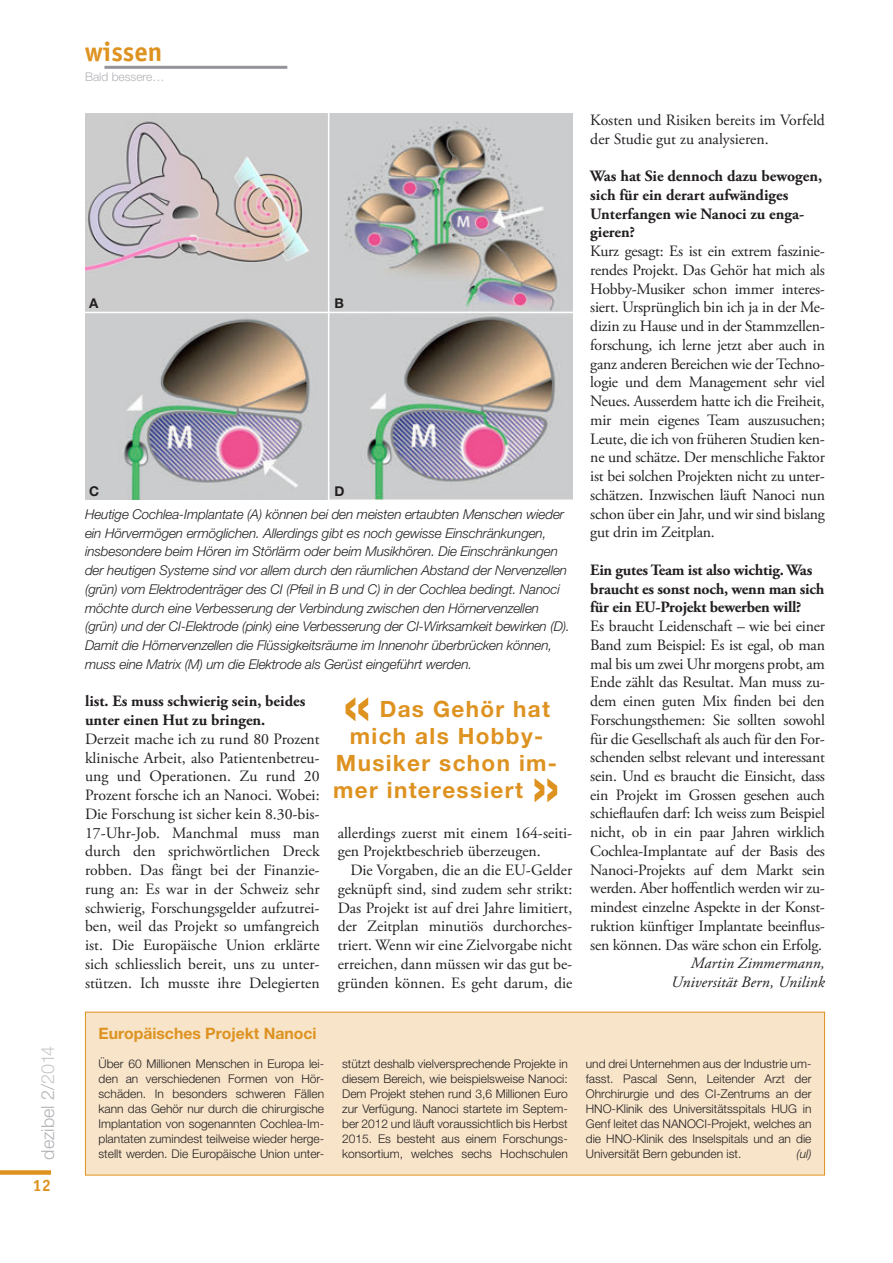
<style>
.page{position:relative;width:893px;height:1263px;background:#fff}
.page>*{position:absolute;margin:0;border:0;box-sizing:border-box;transform-origin:0 0}
.t1{font:700 63px "Helvetica Neue LT Pro";color:#de9220}
.t2{font:700 27px "Officina Sans Std";color:#de9220}
.t3{font:700 22.5px "Helvetica Neue LT Pro";letter-spacing:.06em;color:#de9220}
.t4{font:300 18px "Helvetica Neue LT Pro";color:#b2b3b7}
.t5{font:700 16.5px "Officina Sans Std";color:#de9220}
.t6{font:15.75px/18.8px "Adobe Garamond Pro";color:#231f20;text-align:justify}
.t7{font:700 15.75px/18.8px "Adobe Garamond Pro";color:#231f20}
.t8{font:italic 15.75px/18.8px "Adobe Garamond Pro";letter-spacing:.005em;color:#231f20;text-align:right}
.t9{font:700 15.75px "Helvetica Neue LT Pro";color:#de9220}
.t10{font:italic 300 13.5px/18.8px "Helvetica Neue LT Pro";letter-spacing:-.01em;color:#231f20}
.t11{font:700 13.5px "Helvetica Neue LT Pro";color:#231f20}
.t12{font:300 12px/15px "Helvetica Neue LT Pro";color:#231f20;text-align:justify}
.t13{font:300 12px "Helvetica Neue LT Pro";color:#b2b3b7}
.t14{font:italic 300 12px "Helvetica Neue LT Pro";color:#231f20}
.s1{color:#c7c8ca}
</style>
<div class="page">
<hr style="left:104px;top:66px;width:183px;height:3px;background:#939598">
<div style="left:0;top:1170px;width:51px;height:5px;background:#de9220"></div>
<div style="left:85px;top:1012px;width:740px;height:163px;background:#f7e4c9"></div>
<img style="left:85px;top:114px;width:487px;height:197px">
<img style="left:85px;top:311px;width:487px;height:188px">
<hr style="left:328px;top:106px;width:1px;height:397px;background:#fff">
<hr style="left:75px;top:312px;width:503px;height:1px;background:#fff">
<p class="t4" style="left:37px;top:1160px;width:116px;rotate:-90deg">dezibel 2/<span class="s1">2014</span></p>
<p class="t5" style="left:33px;top:1175px;width:20px">12</p>
<h2 class="t2" style="left:85px;top:35px;width:79px">wissen</h2>
<p class="t13" style="left:85px;top:69px;width:81px">Bald bessere…</p>
<p class="t11" style="left:89px;top:295px;width:11px">A</p>
<p class="t11" style="left:89px;top:482px;width:12px">C</p>
<p class="t11" style="left:334px;top:295px;width:11px">B</p>
<p class="t11" style="left:334px;top:482px;width:12px">D</p>
<p class="t10" style="left:85px;top:504px;width:486px">Heutige Cochlea-Implantate (A) können bei den meisten ertaubten Menschen wieder ein Hörvermögen ermöglichen. Allerdings gibt es noch gewisse Einschränkungen, insbesondere beim Hören im Störlärm oder beim Musikhören. Die Einschränkungen der heutigen Systeme sind vor allem durch den räumlichen Abstand der Nervenzellen (grün) vom Elektrodenträger des CI (Pfeil in B und C) in der Cochlea bedingt. Nanoci möchte durch eine Verbesserung der Verbindung zwischen den Hörnervenzellen (grün) und der CI-Elektrode (pink) eine Verbesserung der CI-Wirksamkeit bewirken (D).<br>Damit die Hörnervenzellen die Flüssigkeitsräume im Innenohr überbrücken können, muss eine Matrix (M) um die Elektrode als Gerüst eingeführt werden.</p>
<p class="t7" style="left:85px;top:692px;width:222px">list. Es muss schwierig sein, beides unter einen Hut zu bringen.</p>
<p class="t6" style="left:85px;top:730px;width:236px">Derzeit mache ich zu rund 80 Prozent klinische Arbeit, also Patientenbetreu&shy;ung und Operationen. Zu rund 20<br>Prozent forsche ich an Nanoci. Wobei:<br>Die Forschung ist sicher kein 8.30-bis-17-Uhr-Job. Manchmal muss man durch den sprichwörtlichen Dreck robben. Das fängt bei der Finanzie&shy;rung an: Es war in der Schweiz sehr schwierig, Forschungsgelder aufzutrei&shy;ben, weil das Projekt so umfangreich ist. Die Europäische Union erklärte sich schliesslich bereit, uns zu unter&shy;stützen. Ich musste ihre Delegierten</p>
<p class="t9" style="left:98px;top:1023px;width:220px">Europäisches Projekt Nanoci</p>
<h1 class="t1" style="left:343px;top:665px;width:29px">«</h1>
<h3 class="t3" style="left:380px;top:695px;width:172px">Das Gehör hat</h3>
<h3 class="t3" style="left:350px;top:722px;width:195px">mich als Hobby-</h3>
<h3 class="t3" style="left:336px;top:749px;width:223px">Musiker schon im-</h3>
<h3 class="t3" style="left:333px;top:776px;width:191px">mer interessiert</h3>
<h1 class="t1" style="left:532px;top:746px;width:29px">»</h1>
<p class="t6" style="left:338px;top:824px;width:236px">allerdings zuerst mit einem 164-seiti&shy;gen Projektbeschrieb überzeugen.</p>
<p class="t6" style="left:338px;top:861px;width:236px;text-indent:13px">Die Vorgaben, die an die EU-Gelder geknüpft sind, sind zudem sehr strikt:<br>Das Projekt ist auf drei Jahre limitiert, der Zeitplan minutiös durchorches&shy;triert. Wenn wir eine Zielvorgabe nicht erreichen, dann müssen wir das gut be&shy;gründen können. Es geht darum, die</p>
<p class="t6" style="left:590px;top:111px;width:236px">Kosten und Risiken bereits im Vorfeld der Studie gut zu analysieren.</p>
<p class="t7" style="left:590px;top:167px;width:233px">Was hat Sie dennoch dazu bewogen, sich für ein derart aufwändiges<br>Unterfangen wie Nanoci zu enga&shy;gieren?</p>
<p class="t6" style="left:590px;top:242px;width:236px">Kurz gesagt: Es ist ein extrem faszinie&shy;rendes Projekt. Das Gehör hat mich als Hobby-Musiker schon immer interes&shy;siert. Ursprünglich bin ich ja in der Me&shy;dizin zu Hause und in der Stammzellen&shy;forschung, ich lerne jetzt aber auch in ganz anderen Bereichen wie der Techno&shy;logie und dem Management sehr viel Neues. Ausserdem hatte ich die Freiheit, mir mein eigenes Team auszusuchen; Leute, die ich von früheren Studien ken&shy;ne und schätze. Der menschliche Faktor ist bei solchen Projekten nicht zu unter&shy;schätzen. Inzwischen läuft Nanoci nun schon über ein Jahr, und wir sind bislang gut drin im Zeitplan.</p>
<p class="t7" style="left:590px;top:561px;width:236px">Ein gutes Team ist also wichtig. Was braucht es sonst noch, wenn man sich für ein EU-Projekt bewerben will?</p>
<p class="t6" style="left:590px;top:617px;width:236px">Es braucht Leidenschaft – wie bei einer Band zum Beispiel: Es ist egal, ob man mal bis um zwei Uhr morgens probt, am Ende zählt das Resultat. Man muss zu&shy;dem einen guten Mix finden bei den Forschungsthemen: Sie sollten sowohl für die Gesellschaft als auch für den For&shy;schenden selbst relevant und interessant sein. Und es braucht die Einsicht, dass ein Projekt im Grossen gesehen auch schieflaufen darf: Ich weiss zum Beispiel nicht, ob in ein paar Jahren wirklich Cochlea-Implantate auf der Basis des Nanoci-Projekts auf dem Markt sein werden. Aber hoffentlich werden wir zu&shy;mindest einzelne Aspekte in der Konst&shy;ruktion künftiger Implantate beeinflus&shy;sen können. Das wäre schon ein Erfolg.</p>
<p class="t8" style="left:671px;top:954px;width:155px">Martin Zimmermann,<br>Universität Bern, Unilink</p>
<p class="t12" style="left:99px;top:1056px;width:227px">Über 60 Millionen Menschen in Europa lei&shy;den an verschiedenen Formen von Hör&shy;schäden. In besonders schweren Fällen kann das Gehör nur durch die chirurgische Implantation von sogenannten Cochlea-Im&shy;plantaten zumindest teilweise wieder herge&shy;stellt werden. Die Europäische Union unter-</p>
<p class="t12" style="left:342px;top:1056px;width:227px">stützt deshalb vielversprechende Projekte in diesem Bereich, wie beispielsweise Nanoci:<br>Dem Projekt stehen rund 3,6 Millionen Euro zur Verfügung. Nanoci startete im Septem&shy;ber 2012 und läuft voraussichtlich bis Herbst 2015. Es besteht aus einem Forschungs&shy;konsortium, welches sechs Hochschulen</p>
<p class="t12" style="left:586px;top:1056px;width:227px">und drei Unternehmen aus der Industrie um&shy;fasst. Pascal Senn, Leitender Arzt der Ohrchirurgie und des CI-Zentrums an der HNO-Klinik des Universitätsspitals HUG in Genf leitet das NANOCI-Projekt, welches an die HNO-Klinik des Inselspitals und an die Universität Bern gebunden ist.</p>
<p class="t14" style="left:797px;top:1146px;width:16px">(ul)</p>
</div>
